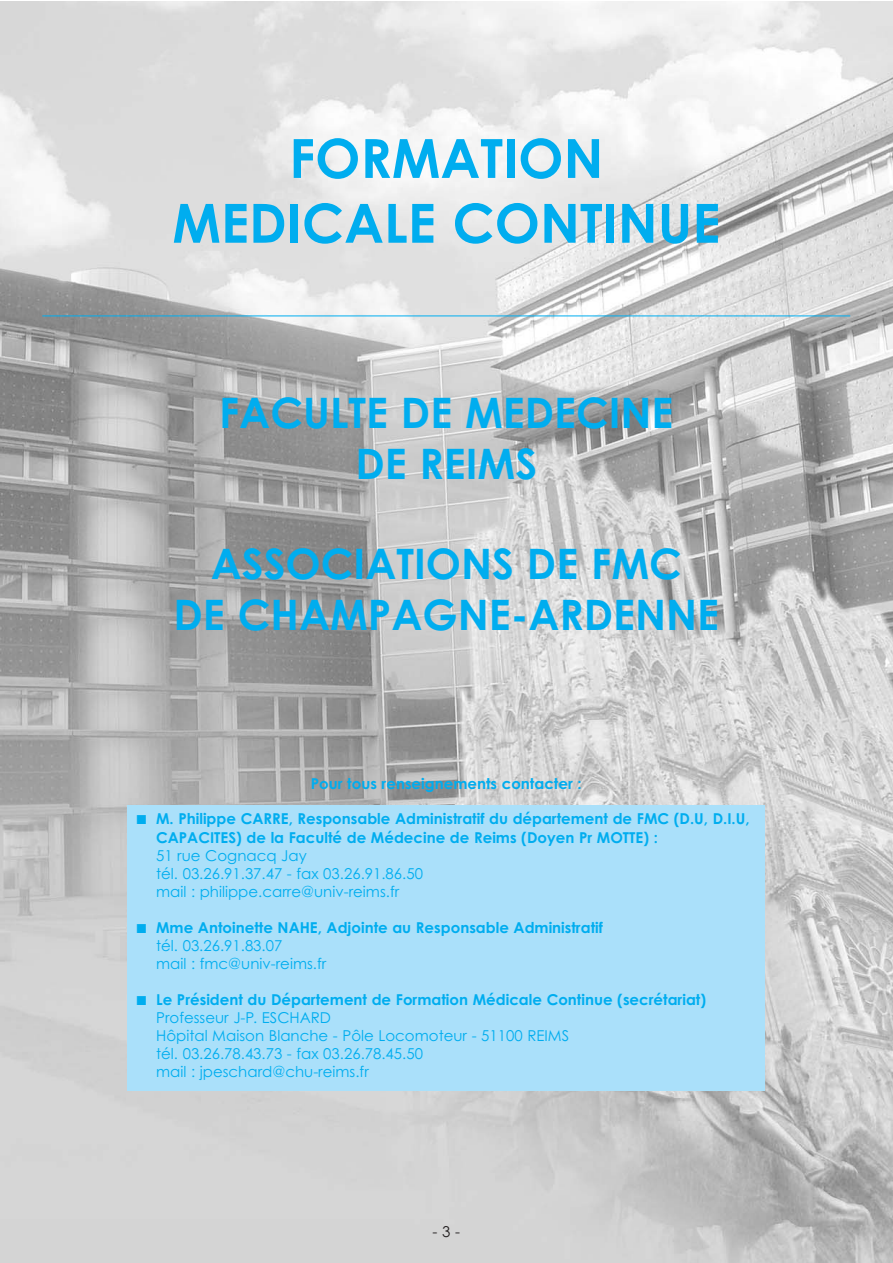
<style>
.page{position:relative;width:893px;height:1263px;background:#fff}
.page>*{position:absolute;margin:0;border:0;box-sizing:border-box;transform-origin:0 0}
.t1{font:700 54px/64.8px "Century Gothic";color:#00adef;text-align:center}
.t2{font:700 42px/50.4px "Century Gothic";color:#00adef;text-align:center}
.t3{font:15px/18.1px "Century Gothic";color:#00adef}
.t4{font:700 15px/18.1px "Century Gothic";color:#00adef}
.t5{font:15px "Century Gothic";color:#231f20}
.s1{font-family:"Scala Sans";font-size:13.5px}
.s2{font-weight:400}
.s3{font-family:"Scala Sans";font-weight:700;font-size:13.5px}
.s4{font-weight:700}
</style>
<div class="page">
<img style="left:0;top:1px;width:892px;height:1262px">
<div style="left:127px;top:805px;width:638px;height:286px;background:#aae0fa"></div>
<hr style="left:42px;top:316px;width:808px;height:1px;background:#00adef">
<h1 class="t1" style="left:172px;top:131px;width:549px">FORMATION<br>MEDICALE CONTINUE</h1>
<h2 class="t2" style="left:219px;top:392px;width:456px">FACULTE DE MEDECINE<br>DE REIMS</h2>
<h2 class="t2" style="left:174px;top:543px;width:547px">ASSOCIATIONS DE FMC<br>DE CHAMPAGNE-ARDENNE</h2>
<p class="t4" style="left:311px;top:776px;width:272px">Pour tous renseignements contacter :</p>
<p class="t4" style="left:156px;top:811px;width:595px;text-indent:-21px"><span class="s1">π</span> M. Philippe CARRE, Responsable Administratif du département de FMC (D.U, D.I.U,<br>CAPACITES) de la Faculté de Médecine de Reims (Doyen Pr MOTTE) :</p>
<p class="t3" style="left:156px;top:847px;width:268px">51 rue Cognacq Jay<br>tél. 03.26.91.37.47 - fax 03.26.91.86.50 mail : philippe.carre@univ-reims.fr</p>
<p class="t4" style="left:156px;top:919px;width:448px;text-indent:-21px"><span class="s1">π</span> Mme Antoinette NAHE, Adjointe au Responsable Administratif <span class="s2">tél. 03.26.91.83.07<br>mail : fmc@univ-reims.fr</span></p>
<p class="t3" style="left:156px;top:992px;width:551px;text-indent:-21px"><span class="s3">π</span> <span class="s4">Le Président du Département de Formation Médicale Continue (secrétariat)<br></span>Professeur J-P. ESCHARD<br>Hôpital Maison Blanche - Pôle Locomoteur - 51100 REIMS<br>tél. 03.26.78.43.73 - fax 03.26.78.45.50<br>mail : jpeschard@chu-reims.fr</p>
<p class="t5" style="left:433px;top:1226px;width:29px">- 3 -</p>
</div>
